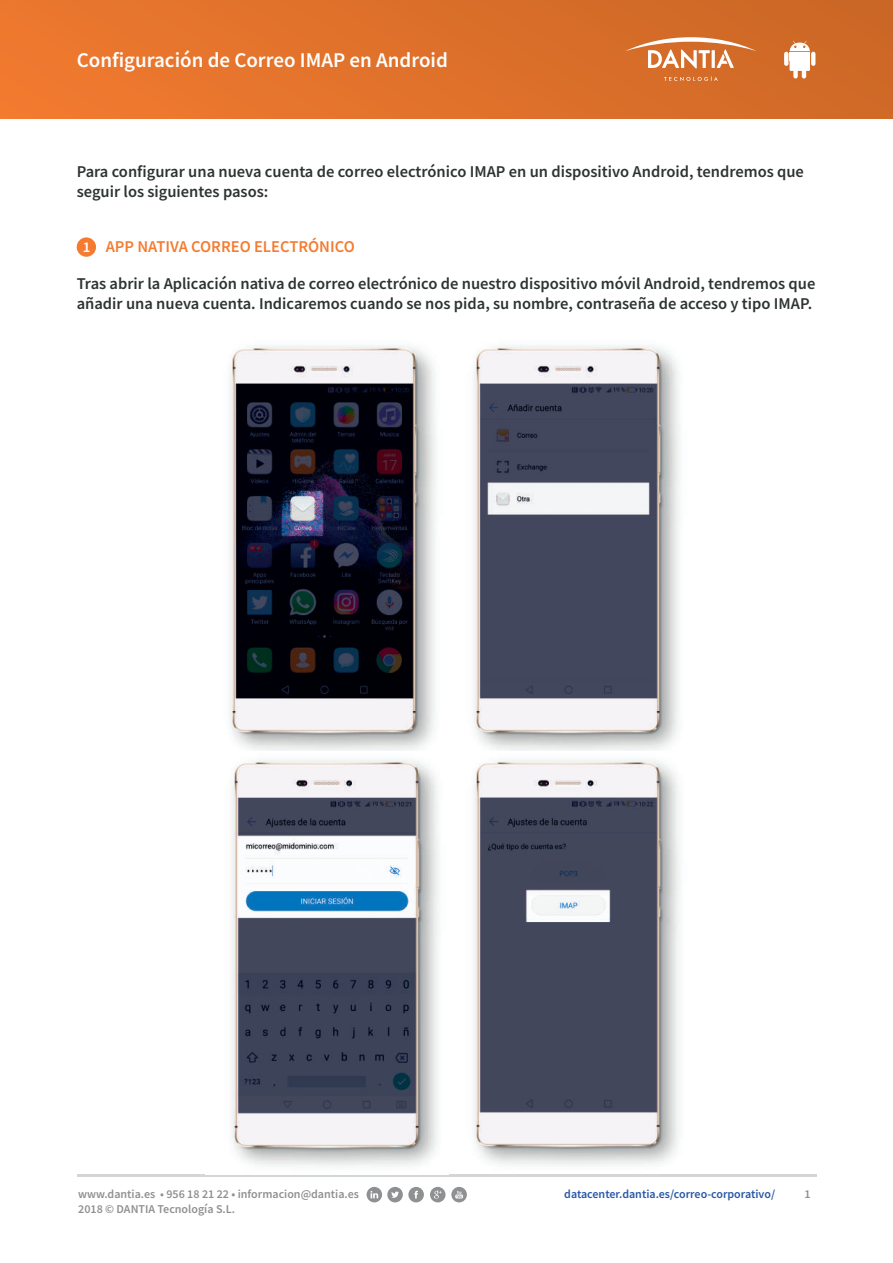
<style>
.page{position:relative;width:893px;height:1263px;background:#fff}
.page>*{position:absolute;margin:0;border:0;box-sizing:border-box;transform-origin:0 0}
.t1{font:600 21px "Source Sans Pro";color:#fff}
.t2{font:600 16.5px/19.8px "Source Sans Pro";color:#2d3332}
.t3{font:600 16.5px "Source Sans Pro";color:#f47b30}
.t4{font:600 12px "Source Sans Pro";color:#8e9091}
.t5{font:600 12px "Source Sans Pro";color:#2657a6}
.s1{font-size:15px;color:#fff}
</style>
<div class="page">
<div style="left:0;top:0;width:893px;height:119px;background:linear-gradient(to right,#ef792f,#cc6826)"></div>
<svg style="left:625px;top:37px;width:131px;height:44px;background:#dc8852"></svg>
<div style="left:77px;top:237px;width:19px;height:20px;background:#f47b30;border-radius:50%"></div>
<hr style="left:77px;top:1174px;width:739px;height:3px;background:#d4d6d4">
<svg style="left:367px;top:1187px;width:57px;height:15px"></svg>
<svg style="left:430px;top:1187px;width:15px;height:15px"></svg>
<svg style="left:451px;top:1187px;width:16px;height:15px"></svg>
<div style="left:790px;top:52px;width:20px;height:19px;background:#fff"></div>
<svg style="left:811px;top:52px;width:4px;height:14px"></svg>
<svg style="left:784px;top:52px;width:4px;height:14px"></svg>
<svg style="left:790px;top:41px;width:20px;height:10px"></svg>
<hr style="left:802px;top:64px;width:4px;height:15px;background:#fff;border-radius:2px">
<div style="left:793px;top:64px;width:5px;height:15px;background:#fff;border-radius:2px"></div>
<img style="left:230px;top:346px;width:450px;height:405px">
<img style="left:232px;top:760px;width:449px;height:407px">
<p class="t1" style="left:77px;top:46px;width:373px">Configuración de Correo IMAP en Android</p>
<p class="t2" style="left:77px;top:162px;width:729px">Para configurar una nueva cuenta de correo electrónico IMAP en un dispositivo Android, tendremos que seguir los siguientes pasos:</p>
<p class="t3" style="left:83px;top:236px;width:274px"><span class="s1">1</span> APP NATIVA CORREO ELECTRÓNICO</p>
<p class="t2" style="left:77px;top:273px;width:740px">Tras abrir la Aplicación nativa de correo electrónico de nuestro dispositivo móvil Android, tendremos que añadir una nueva cuenta. Indicaremos cuando se nos pida, su nombre, contraseña de acceso y tipo IMAP.</p>
<p class="t4" style="left:78px;top:1186px;width:282px">www.dantia.es • 956 18 21 22 • informacion@dantia.es</p>
<p class="t5" style="left:564px;top:1186px;width:212px">datacenter.dantia.es/correo-corporativo/</p>
<p class="t4" style="left:805px;top:1186px;width:8px">1</p>
<p class="t4" style="left:78px;top:1201px;width:158px">2018 © DANTIA Tecnología S.L.</p>
</div>
